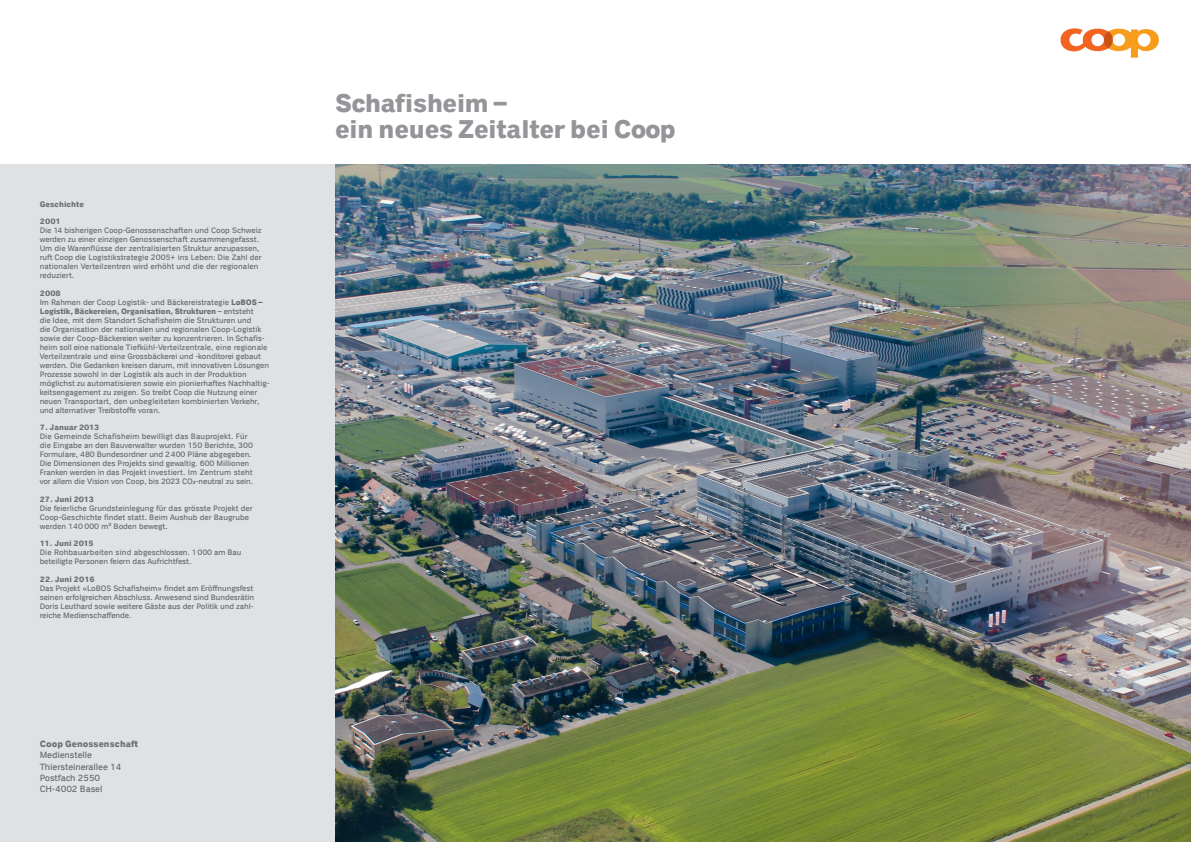
<style>
.page{position:relative;width:1191px;height:842px;background:#fff}
.page>*{position:absolute;margin:0;border:0;box-sizing:border-box;transform-origin:0 0}
.Cover_TITEL{font:700 26px/26px "Coop";letter-spacing:-.005em;color:#939598}
.Inhalt_Lauftext{font:9.2px "Coop";letter-spacing:-.01em;color:#6c6d70}
.Inhalt_Lauftext-2{font:700 9.2px "Coop";letter-spacing:.01em;color:#6c6d70}
.Inhalt_KLEIN_7_5pt{font:8px/9px "Coop";letter-spacing:-.01em;color:#6c6d70}
.Inhalt_KLEIN_7_5pt-2{font:700 8px "Coop";letter-spacing:.01em;color:#6c6d70}
.s1{font-weight:700}
.s2{font-weight:700;font-size:4.7px}
</style>
<div class="page">
<div style="left:0;top:165px;width:335px;height:677px;background:#e0e1e3"></div>
<img style="left:335px;top:165px;width:856px;height:677px">
<svg style="left:1060px;top:28px;width:98px;height:30px"></svg>
<div style="left:1104px;top:32px;width:8px;height:16px;background:#c75318;border-radius:50%"></div>
<p class="Inhalt_KLEIN_7_5pt-2" style="left:40px;top:200px;width:46px">Geschichte</p>
<p class="Inhalt_KLEIN_7_5pt" style="left:40px;top:217px;width:223px"><span class="s1">2001<br></span>Die 14 bisherigen Coop-Genossenschaften und Coop Schweiz werden zu einer einzigen Genossenschaft zusammengefasst.<br>Um die Warenflüsse der zentralisierten Struktur anzupassen, ruft Coop die Logistikstrategie 2005+ ins Leben: Die Zahl der nationalen Verteilzentren wird erhöht und die der regionalen reduziert.</p>
<p class="Inhalt_KLEIN_7_5pt" style="left:40px;top:289px;width:231px"><span class="s1">2008<br></span>Im Rahmen der Coop Logistik- und Bäckereistrategie <span class="s1">LoBOS – Logistik, Bäckereien, Organisation, Strukturen</span> – entsteht<br>die Idee, mit dem Standort Schafisheim die Strukturen und<br>die Organisation der nationalen und regionalen Coop-Logistik sowie der Coop-Bäckereien weiter zu konzentrieren. In Schafis&shy;heim soll eine nationale Tiefkühl-Verteilzentrale, eine regionale Verteilzentrale und eine Grossbäckerei und -konditorei gebaut werden. Die Gedanken kreisen darum, mit innovativen Lösungen Prozesse sowohl in der Logistik als auch in der Produktion möglichst zu automatisieren sowie ein pionierhaftes Nachhaltig&shy;keitsengagement zu zeigen. So treibt Coop die Nutzung einer neuen Transportart, den unbegleiteten kombinierten Verkehr, und alternativer Treibstoffe voran.</p>
<p class="Inhalt_KLEIN_7_5pt" style="left:40px;top:423px;width:215px"><span class="s1">7. Januar 2013<br></span>Die Gemeinde Schafisheim bewilligt das Bauprojekt. Für die Eingabe an den Bauverwalter wurden 150 Berichte, 300<br>Formulare, 480 Bundesordner und 2400 Pläne abgegeben.<br>Die Dimensionen des Projekts sind gewaltig. 600 Millionen Franken werden in das Projekt investiert. Im Zentrum steht vor allem die Vision von Coop, bis 2023 CO<span class="s2">2</span>-neutral zu sein.</p>
<p class="Inhalt_KLEIN_7_5pt" style="left:40px;top:495px;width:214px"><span class="s1">27. Juni 2013<br></span>Die feierliche Grundsteinlegung für das grösste Projekt der Coop-Geschichte findet statt. Beim Aushub der Baugrube werden 140 000 m<sup>3</sup> Boden bewegt.</p>
<p class="Inhalt_KLEIN_7_5pt" style="left:40px;top:539px;width:203px"><span class="s1">11. Juni 2015<br></span>Die Rohbauarbeiten sind abgeschlossen. 1000 am Bau beteiligte Personen feiern das Aufrichtfest.</p>
<p class="Inhalt_KLEIN_7_5pt" style="left:40px;top:575px;width:216px"><span class="s1">22. Juni 2016<br></span>Das Projekt «LoBOS Schafisheim» findet am Eröffnungsfest seinen erfolgreichen Abschluss. Anwesend sind Bundesrätin Doris Leuthard sowie weitere Gäste aus der Politik und zahl&shy;reiche Medienschaffende.</p>
<p class="Inhalt_Lauftext-2" style="left:40px;top:739px;width:100px">Coop Genossenschaft</p>
<p class="Inhalt_Lauftext" style="left:40px;top:750px;width:54px">Medienstelle</p>
<p class="Inhalt_Lauftext" style="left:40px;top:762px;width:83px">Thiersteinerallee 14</p>
<p class="Inhalt_Lauftext" style="left:40px;top:773px;width:62px">Postfach 2550</p>
<p class="Inhalt_Lauftext" style="left:40px;top:784px;width:64px">CH-4002 Basel</p>
<p class="Cover_TITEL" style="left:335px;top:90px;width:342px">Schafisheim –<br>ein neues Zeitalter bei Coop</p>
</div>
